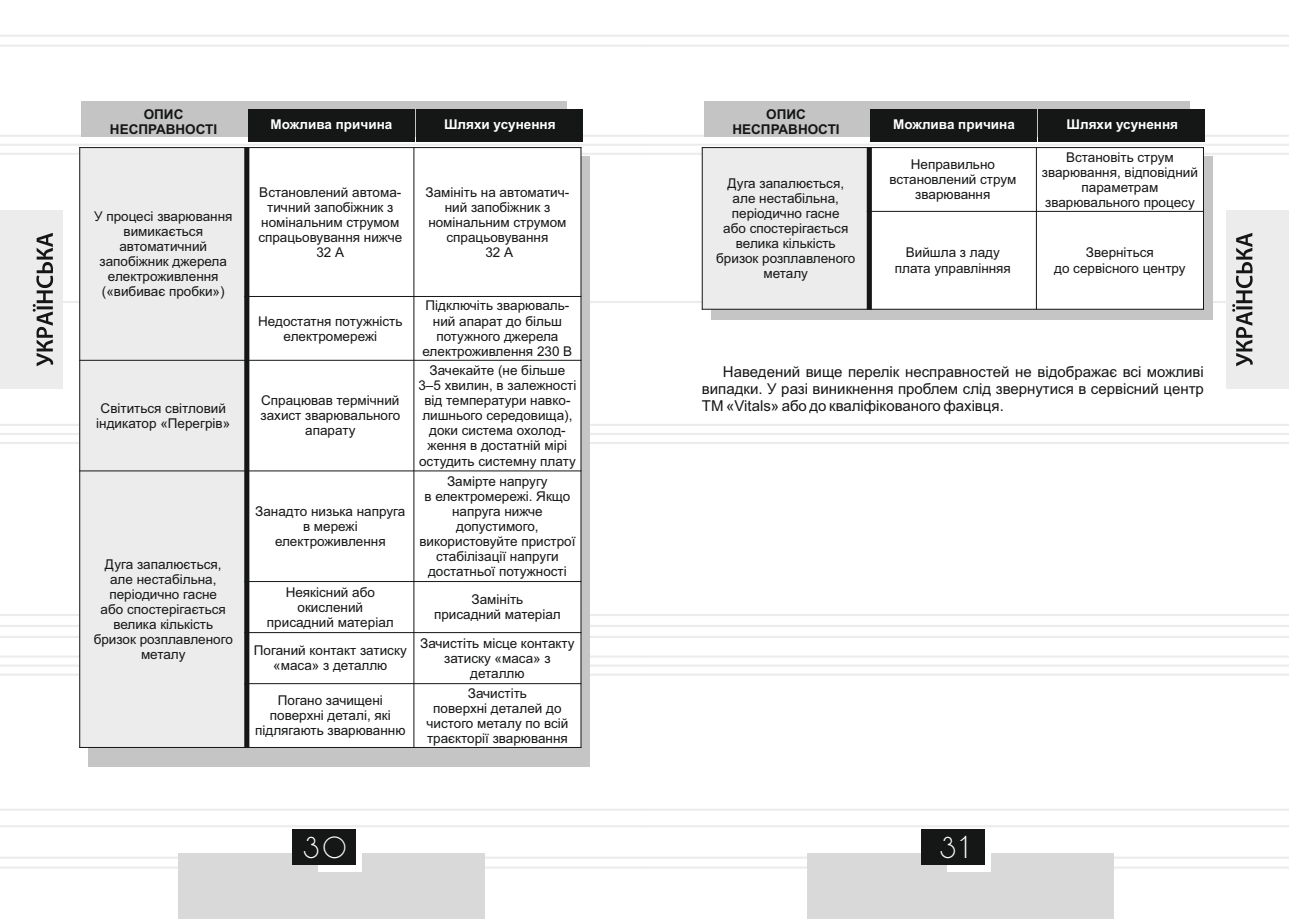
<style>
.page{position:relative;width:1289px;height:919px;background:#fff}
.page>*{position:absolute;margin:0;border:0;box-sizing:border-box;transform-origin:0 0}
.t1{font:26.25px "DS Standart Cyr";color:#fff}
.t2{font:15px/16.8px "Arial";color:#151616;text-align:justify}
.t3{font:13.5px/15.1px "Arial";color:#151616;text-align:center}
.t4{font:700 13.5px "Arial";color:#fff}
.t5{font:700 13.5px/15.1px "Arial";color:#151616;text-align:center}
</style>
<div class="page">
<hr style="left:644px;top:135px;width:644px;height:2px;background:#ececec">
<hr style="left:644px;top:153px;width:644px;height:2px;background:#ececec">
<hr style="left:644px;top:424px;width:644px;height:2px;background:#ececec">
<hr style="left:644px;top:442px;width:644px;height:2px;background:#ececec">
<hr style="left:644px;top:614px;width:644px;height:2px;background:#ececec">
<hr style="left:644px;top:635px;width:644px;height:3px;background:#ececec">
<hr style="left:644px;top:655px;width:644px;height:2px;background:#ececec">
<hr style="left:644px;top:673px;width:644px;height:2px;background:#ececec">
<hr style="left:644px;top:856px;width:644px;height:2px;background:#ececec">
<hr style="left:644px;top:866px;width:644px;height:2px;background:#ececec">
<hr style="left:644px;top:35px;width:644px;height:2px;background:#ececec">
<hr style="left:644px;top:45px;width:644px;height:2px;background:#ececec">
<hr style="left:644px;top:808px;width:644px;height:2px;background:#ececec">
<hr style="left:644px;top:825px;width:644px;height:2px;background:#ececec">
<hr style="left:644px;top:301px;width:644px;height:2px;background:#ececec">
<hr style="left:0;top:135px;width:644px;height:2px;background:#ececec">
<hr style="left:0;top:144px;width:1288px;height:2px;background:#ececec">
<hr style="left:0;top:153px;width:644px;height:2px;background:#ececec">
<hr style="left:0;top:424px;width:644px;height:2px;background:#ececec">
<svg style="left:0;top:432px;width:1288px;height:4px"></svg>
<hr style="left:0;top:442px;width:644px;height:2px;background:#ececec">
<hr style="left:0;top:614px;width:644px;height:2px;background:#ececec">
<svg style="left:0;top:623px;width:1288px;height:5px"></svg>
<hr style="left:0;top:635px;width:644px;height:3px;background:#ececec">
<hr style="left:0;top:655px;width:644px;height:2px;background:#ececec">
<svg style="left:0;top:663px;width:1288px;height:4px"></svg>
<hr style="left:0;top:673px;width:644px;height:2px;background:#ececec">
<hr style="left:0;top:856px;width:644px;height:2px;background:#ececec">
<hr style="left:0;top:866px;width:644px;height:2px;background:#ececec">
<hr style="left:0;top:35px;width:644px;height:2px;background:#ececec">
<hr style="left:0;top:45px;width:644px;height:2px;background:#ececec">
<hr style="left:0;top:808px;width:644px;height:2px;background:#ececec">
<hr style="left:0;top:825px;width:644px;height:2px;background:#ececec">
<hr style="left:0;top:301px;width:644px;height:2px;background:#ececec">
<div style="left:0;top:210px;width:62px;height:179px;background:#ececec"></div>
<svg style="left:33px;top:233px;width:20px;height:133px"></svg>
<div style="left:1226px;top:210px;width:62px;height:179px;background:#ececec"></div>
<svg style="left:1232px;top:233px;width:20px;height:133px"></svg>
<div style="left:178px;top:853px;width:307px;height:65px;background:#d9d9da"></div>
<div style="left:318px;top:832px;width:44px;height:39px;background:#fff"></div>
<div style="left:292px;top:829px;width:64px;height:36px;background:#151616"></div>
<div style="left:807px;top:853px;width:306px;height:65px;background:#d9d9da"></div>
<div style="left:946px;top:832px;width:44px;height:39px;background:#fff"></div>
<div style="left:920px;top:829px;width:64px;height:36px;background:#151616"></div>
<div style="left:88px;top:156px;width:501px;height:610px;background:#c5c5c5"></div>
<div style="left:80px;top:147px;width:167px;height:213px;background:#ececec"></div>
<div style="left:247px;top:147px;width:167px;height:149px;background:#fff"></div>
<div style="left:414px;top:147px;width:167px;height:149px;background:#fff"></div>
<div style="left:247px;top:296px;width:167px;height:64px;background:#fff"></div>
<div style="left:414px;top:296px;width:167px;height:64px;background:#fff"></div>
<div style="left:80px;top:360px;width:167px;height:111px;background:#ececec"></div>
<div style="left:247px;top:360px;width:167px;height:111px;background:#fff"></div>
<div style="left:414px;top:360px;width:167px;height:111px;background:#fff"></div>
<div style="left:80px;top:471px;width:167px;height:276px;background:#ececec"></div>
<div style="left:247px;top:471px;width:167px;height:110px;background:#fff"></div>
<div style="left:414px;top:471px;width:167px;height:110px;background:#fff"></div>
<div style="left:247px;top:581px;width:167px;height:51px;background:#fff"></div>
<div style="left:414px;top:581px;width:167px;height:51px;background:#fff"></div>
<div style="left:247px;top:632px;width:167px;height:51px;background:#fff"></div>
<div style="left:414px;top:632px;width:167px;height:51px;background:#fff"></div>
<div style="left:247px;top:683px;width:167px;height:64px;background:#fff"></div>
<div style="left:414px;top:683px;width:167px;height:64px;background:#fff"></div>
<hr style="left:79px;top:147px;width:1px;height:600px;background:#151616">
<div style="left:244px;top:147px;width:5px;height:600px;background:#151616"></div>
<hr style="left:413px;top:147px;width:1px;height:600px;background:#151616">
<hr style="left:580px;top:147px;width:1px;height:600px;background:#151616">
<hr style="left:79px;top:747px;width:502px;height:1px;background:#151616">
<hr style="left:244px;top:683px;width:337px;height:1px;background:#151616">
<hr style="left:244px;top:632px;width:337px;height:1px;background:#151616">
<hr style="left:244px;top:581px;width:337px;height:1px;background:#151616">
<hr style="left:79px;top:470px;width:502px;height:1px;background:#151616">
<hr style="left:79px;top:360px;width:502px;height:1px;background:#151616">
<hr style="left:244px;top:296px;width:337px;height:1px;background:#151616">
<hr style="left:79px;top:147px;width:502px;height:1px;background:#151616">
<div style="left:710px;top:156px;width:502px;height:164px;background:#c5c5c5"></div>
<div style="left:702px;top:147px;width:167px;height:162px;background:#ececec"></div>
<div style="left:869px;top:147px;width:167px;height:64px;background:#fff"></div>
<div style="left:1036px;top:147px;width:167px;height:64px;background:#fff"></div>
<div style="left:869px;top:211px;width:167px;height:98px;background:#fff"></div>
<div style="left:1036px;top:211px;width:167px;height:98px;background:#fff"></div>
<hr style="left:701px;top:147px;width:1px;height:162px;background:#151616">
<div style="left:866px;top:147px;width:5px;height:162px;background:#151616"></div>
<hr style="left:1035px;top:147px;width:1px;height:162px;background:#151616">
<hr style="left:1202px;top:147px;width:1px;height:162px;background:#151616">
<hr style="left:701px;top:309px;width:502px;height:1px;background:#151616">
<hr style="left:866px;top:211px;width:337px;height:1px;background:#151616">
<hr style="left:701px;top:147px;width:502px;height:1px;background:#151616">
<div style="left:81px;top:102px;width:486px;height:35px;background:#c4c4c5"></div>
<div style="left:248px;top:109px;width:166px;height:33px;background:#151616"></div>
<div style="left:416px;top:109px;width:166px;height:33px;background:#151616"></div>
<div style="left:704px;top:102px;width:485px;height:35px;background:#c4c4c5"></div>
<div style="left:870px;top:109px;width:167px;height:33px;background:#151616"></div>
<div style="left:1038px;top:109px;width:166px;height:33px;background:#151616"></div>
<p class="t5" style="left:110px;top:107px;width:109px">ОПИС<br>НЕСПРАВНОСТІ</p>
<p class="t4" style="left:893px;top:119px;width:123px">Можлива причина</p>
<p class="t4" style="left:1066px;top:119px;width:113px">Шляхи усунення</p>
<p class="t5" style="left:732px;top:107px;width:109px">ОПИС<br>НЕСПРАВНОСТІ</p>
<p class="t4" style="left:270px;top:119px;width:123px">Можлива причина</p>
<p class="t4" style="left:444px;top:119px;width:113px">Шляхи усунення</p>
<p class="t3" style="left:94px;top:210px;width:140px">У процесі зварювання вимикається автоматичний запобіжник джерела електроживлення («вибиває пробки»)</p>
<p class="t3" style="left:258px;top:185px;width:145px">Встановлений автома&shy;тичний запобіжник з номінальним струмом спрацьовування нижче<br>32 А</p>
<p class="t3" style="left:425px;top:185px;width:145px">Замініть на автоматич&shy;ний запобіжник з номінальним струмом спрацьовування<br>32 А</p>
<p class="t3" style="left:258px;top:314px;width:146px">Недостатня потужність електромережі</p>
<p class="t3" style="left:422px;top:299px;width:151px">Підключіть зварюваль&shy;ний апарат до більш потужного джерела електроживлення 230 В</p>
<p class="t3" style="left:96px;top:401px;width:135px">Світиться світловий індикатор «Перегрів»</p>
<p class="t3" style="left:260px;top:394px;width:141px">Спрацював термічний захист зварювального апарату</p>
<p class="t3" style="left:418px;top:364px;width:159px">Зачекайте (не більше<br>3‒5 хвилин, в залежності від температури навко&shy;лишнього середовища), доки система охолод&shy;ження в достатній мірі остудить системну плату</p>
<p class="t3" style="left:94px;top:557px;width:141px">Дуга запалюється, але нестабільна, періодично гасне<br>або спостерігається велика кількість бризок розплавленого металу</p>
<p class="t3" style="left:255px;top:504px;width:151px">Занадто низька напруга в мережі електроживлення</p>
<p class="t3" style="left:419px;top:474px;width:158px">Замірте напругу<br>в електромережі. Якщо напруга нижче допустимого, використовуйте пристрої стабілізації напруги достатньої потужності</p>
<p class="t3" style="left:267px;top:585px;width:128px">Неякісний або окислений присадний матеріал</p>
<p class="t3" style="left:434px;top:593px;width:128px">Замініть<br>присадний матеріал</p>
<p class="t3" style="left:254px;top:644px;width:154px">Поганий контакт затиску «маса» з деталлю</p>
<p class="t3" style="left:420px;top:636px;width:156px">Зачистіть місце контакту затиску «маса» з деталлю</p>
<p class="t3" style="left:255px;top:694px;width:152px">Погано зачищені поверхні деталі, які підлягають зварюванню</p>
<p class="t3" style="left:426px;top:686px;width:143px">Зачистіть<br>поверхні деталей до чистого металу по всій траєкторії зварювання</p>
<p class="t3" style="left:716px;top:177px;width:141px">Дуга запалюється, але нестабільна, періодично гасне<br>або спостерігається велика кількість бризок розплавленого металу</p>
<p class="t3" style="left:889px;top:158px;width:128px">Неправильно встановлений струм зварювання</p>
<p class="t3" style="left:1041px;top:150px;width:158px">Встановіть струм зварювання, відповідний параметрам зварювального процесу</p>
<p class="t3" style="left:894px;top:246px;width:118px">Вийшла з ладу плата управлінняя</p>
<p class="t3" style="left:1054px;top:246px;width:133px">Зверніться<br>до сервісного центру</p>
<p class="t2" style="left:702px;top:365px;width:503px;text-indent:21px">Наведений вище перелік несправностей не відображає всі можливі випадки. У разі виникнення проблем слід звернутися в сервісний центр ТМ «Vitals» або до кваліфікованого фахівця.</p>
<h1 class="t1" style="left:303px;top:836px;width:44px">30</h1>
<h1 class="t1" style="left:940px;top:836px;width:28px">31</h1>
</div>
